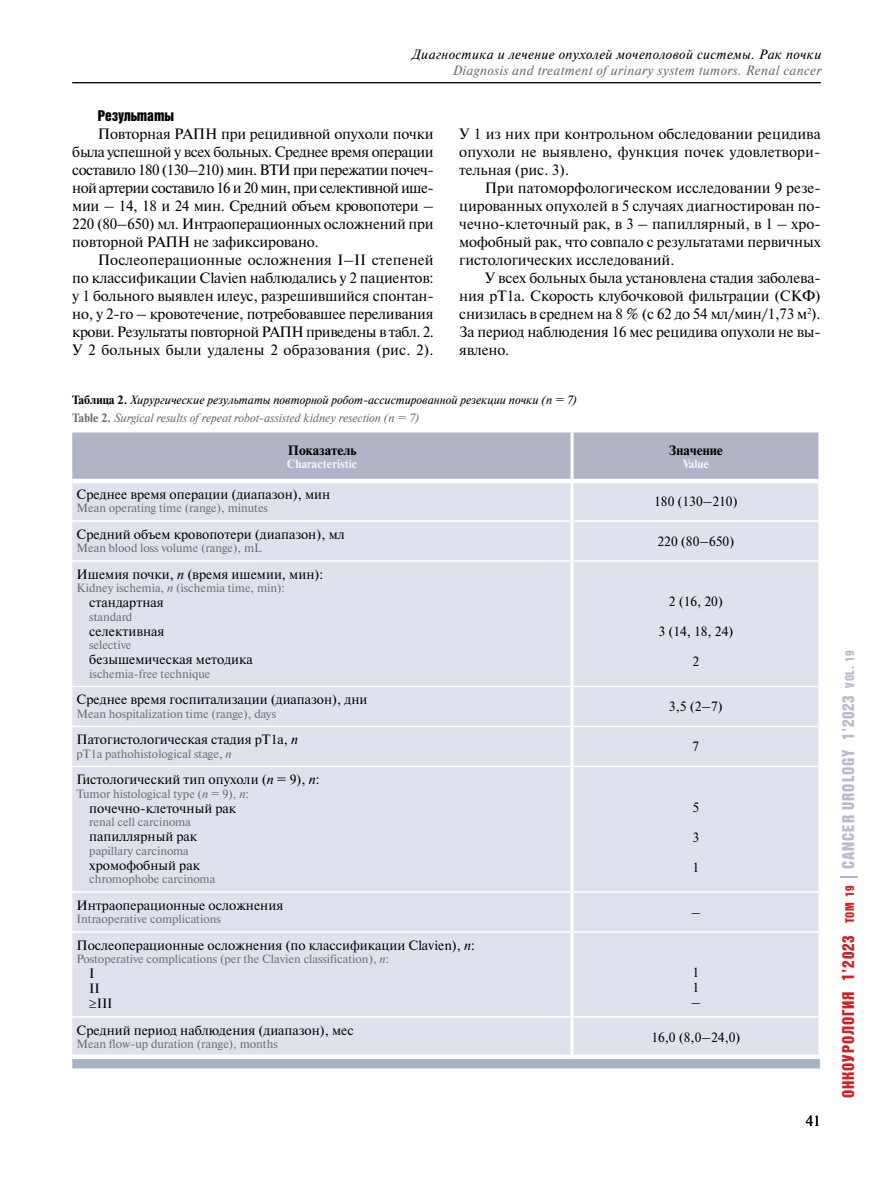
<style>
.page{position:relative;width:893px;height:1191px;background:#fff}
.page>*{position:absolute;margin:0;border:0;box-sizing:border-box;transform-origin:0 0}
.t1{font:16.5px "Bastion Kontrast Alt C";letter-spacing:.05em;color:#b7bbca}
.t2{font:15px/18px "Newton C";letter-spacing:-.01em;color:#000;text-align:justify}
.t3{font:15px "Bastion Kontrast Alt C";color:#000}
.t4{font:13.5px/15px "Newton C";color:#000}
.t5{font:italic 13.5px "Newton C";letter-spacing:.03em;color:#000}
.t6{font:italic 13.5px "Newton C";letter-spacing:.03em;color:#6d6e71}
.t7{font:700 13.5px "Newton C";color:#000}
.t8{font:12px "Newton C";color:#6d6e71}
.t9{font:italic 12px/18.6px "Newton C";color:#000}
.t10{font:700 12px "Newton C";color:#f6f6f6}
.s1{font-weight:700;font-style:normal}
.s2{font-weight:700;font-style:normal;color:#6d6e71}
.s3{color:#6d6e71}
.s4{font-style:italic}
.s5{color:#c9242b}
.s6{font-size:17.1px;color:#c9242b}
.s7{font-size:12.3px;color:#c9242b}
.s8{font-size:12.3px}
</style>
<div class="page">
<svg style="left:840px;top:876px;width:18px;height:1px"></svg>
<hr style="left:72px;top:82px;width:749px;height:1px;background:#000">
<div style="left:72px;top:432px;width:746px;height:47px;background:#b0b4c6"></div>
<div style="left:72px;top:483px;width:746px;height:571px;background:#dfe1ec"></div>
<svg style="left:72px;top:1059px;width:748px;height:9px"></svg>
<hr style="left:571px;top:432px;width:3px;height:47px;background:#fff">
<hr style="left:571px;top:483px;width:3px;height:37px;background:#fff">
<hr style="left:571px;top:522px;width:3px;height:38px;background:#fff">
<hr style="left:571px;top:562px;width:3px;height:123px;background:#fff">
<hr style="left:571px;top:687px;width:3px;height:38px;background:#fff">
<hr style="left:571px;top:727px;width:3px;height:38px;background:#fff">
<hr style="left:571px;top:767px;width:3px;height:124px;background:#fff">
<hr style="left:571px;top:892px;width:3px;height:39px;background:#fff">
<hr style="left:571px;top:932px;width:3px;height:84px;background:#fff">
<hr style="left:571px;top:1017px;width:3px;height:37px;background:#fff">
<hr style="left:72px;top:520px;width:500px;height:2px;background:#fff">
<hr style="left:572px;top:520px;width:246px;height:2px;background:#fff">
<hr style="left:72px;top:560px;width:500px;height:2px;background:#fff">
<hr style="left:572px;top:560px;width:246px;height:2px;background:#fff">
<hr style="left:72px;top:685px;width:500px;height:2px;background:#fff">
<hr style="left:572px;top:685px;width:246px;height:2px;background:#fff">
<hr style="left:72px;top:725px;width:500px;height:2px;background:#fff">
<hr style="left:572px;top:725px;width:246px;height:2px;background:#fff">
<hr style="left:72px;top:765px;width:500px;height:2px;background:#fff">
<hr style="left:572px;top:765px;width:246px;height:2px;background:#fff">
<hr style="left:72px;top:891px;width:500px;height:1px;background:#fff">
<hr style="left:572px;top:891px;width:246px;height:1px;background:#fff">
<hr style="left:72px;top:931px;width:500px;height:1px;background:#fff">
<hr style="left:572px;top:931px;width:246px;height:1px;background:#fff">
<hr style="left:72px;top:1016px;width:500px;height:1px;background:#fff">
<hr style="left:572px;top:1016px;width:246px;height:1px;background:#fff">
<p class="t5" style="left:412px;top:47px;width:411px">Диагностика и лечение опухолей мочеполовой системы. Рак почки</p>
<p class="t6" style="left:452px;top:63px;width:370px">Diagnosis and treatment of urinary system tumors. Renal cancer</p>
<p class="t3" style="left:98px;top:108px;width:78px">Результаты</p>
<p class="t2" style="left:72px;top:125px;width:363px;text-indent:26px">Повторная РАПН при рецидивной опухоли почки была успешной у всех больных. Среднее время операции составило 180 (130–210) мин. ВТИ при пережатии почеч&shy;ной артерии составило 16 и 20 мин, при селективной ише&shy;мии – 14, 18 и 24 мин. Средний объем кровопотери – 220 (80–650) мл. Интраоперационных осложнений при повторной РАПН не зафиксировано.</p>
<p class="t2" style="left:72px;top:251px;width:363px;text-indent:26px">Послеоперационные осложнения I–II степеней по классификации Clavien наблюдались у 2 пациентов: у 1 больного выявлен илеус, разрешившийся спонтан&shy;но, у 2-го – кровотечение, потребовавшее переливания крови. Результаты повторной РАПН приведены в табл. 2.<br>У 2 больных были удалены 2 образования (рис. 2).</p>
<p class="t2" style="left:459px;top:125px;width:363px">У 1 из них при контрольном обследовании рецидива опухоли не выявлено, функция почек удовлетвори&shy;тельная (рис. 3).</p>
<p class="t2" style="left:459px;top:179px;width:363px;text-indent:26px">При патоморфологическом исследовании 9 резе&shy;цированных опухолей в 5 случаях диагностирован по&shy;чечно-клеточный рак, в 3 – папиллярный, в 1 – хро&shy;мофобный рак, что совпало с результатами первичных гистологических исследований.</p>
<p class="t2" style="left:459px;top:269px;width:363px;text-indent:26px">У всех больных была установлена стадия заболева&shy;ния рТ1а. Скорость клубочковой фильтрации (СКФ) снизилась в среднем на 8 % (с 62 до 54 мл/мин/1,73 м<sup>2</sup>).<br>За период наблюдения 16 мес рецидива опухоли не вы&shy;явлено.</p>
<p class="t9" style="left:72px;top:390px;width:506px"><span class="s1">Таблица 2.</span> Хирургические результаты повторной робот-ассистированной резекции почки (n = 7)<br><span class="s2">Table 2.</span> <span class="s3">Surgical results of repeat robot-assisted kidney resection (n = 7)</span></p>
<p class="t7" style="left:288px;top:442px;width:70px">Показатель</p>
<p class="t10" style="left:287px;top:457px;width:72px">Characteristic</p>
<p class="t7" style="left:669px;top:442px;width:56px">Значение</p>
<p class="t10" style="left:683px;top:457px;width:28px">Value</p>
<p class="t4" style="left:77px;top:487px;width:255px">Среднее время операции (диапазон), мин</p>
<p class="t8" style="left:77px;top:502px;width:193px">Mean operating time (range), minutes</p>
<p class="t4" style="left:77px;top:527px;width:270px">Средний объем кровопотери (диапазон), мл</p>
<p class="t8" style="left:77px;top:542px;width:187px">Mean blood loss volume (range), mL</p>
<p class="t4" style="left:77px;top:567px;width:248px">Ишемия почки, <span class="s4">n</span> (время ишемии, мин):</p>
<p class="t8" style="left:77px;top:582px;width:210px">Kidney ischemia, <span class="s4">n</span> (ischemia time, min):</p>
<p class="t4" style="left:89px;top:595px;width:76px">стандартная</p>
<p class="t8" style="left:89px;top:610px;width:45px">standard</p>
<p class="t4" style="left:89px;top:624px;width:77px">селективная</p>
<p class="t8" style="left:89px;top:639px;width:43px">selective</p>
<p class="t4" style="left:89px;top:652px;width:165px">безышемическая методика</p>
<p class="t8" style="left:89px;top:667px;width:123px">ischemia-free technique</p>
<p class="t4" style="left:77px;top:692px;width:292px">Среднее время госпитализации (диапазон), дни</p>
<p class="t8" style="left:77px;top:707px;width:201px">Mean hospitalization time (range), days</p>
<p class="t4" style="left:77px;top:732px;width:223px">Патогистологическая стадия рТ1a, <span class="s4">n</span></p>
<p class="t8" style="left:77px;top:747px;width:157px">pT1a pathohistological stage, <span class="s4">n</span></p>
<p class="t4" style="left:77px;top:772px;width:244px">Гистологический тип опухоли (<span class="s4">n</span> = 9), <span class="s4">n</span>:</p>
<p class="t8" style="left:77px;top:787px;width:174px">Tumor histological type (<span class="s4">n</span> = 9), <span class="s4">n</span>:</p>
<p class="t4" style="left:89px;top:801px;width:148px">почечно-клеточный рак</p>
<p class="t8" style="left:89px;top:815px;width:103px">renal cell carcinoma</p>
<p class="t4" style="left:89px;top:829px;width:109px">папиллярный рак</p>
<p class="t8" style="left:89px;top:844px;width:101px">papillary carcinoma</p>
<p class="t4" style="left:89px;top:858px;width:112px">хромофобный рак</p>
<p class="t8" style="left:89px;top:872px;width:127px">chromophobe carcinoma</p>
<p class="t4" style="left:77px;top:897px;width:208px">Интраоперационные осложнения</p>
<p class="t8" style="left:77px;top:912px;width:146px">Intraoperative complications</p>
<p class="t4" style="left:654px;top:493px;width:85px">180 (130–210)</p>
<p class="t4" style="left:657px;top:533px;width:78px">220 (80–650)</p>
<p class="t4" style="left:669px;top:594px;width:56px">2 (16, 20)</p>
<p class="t4" style="left:658px;top:624px;width:77px">3 (14, 18, 24)</p>
<p class="t4" style="left:693px;top:654px;width:8px">2</p>
<p class="t4" style="left:669px;top:699px;width:55px">3,5 (2–7)</p>
<p class="t4" style="left:693px;top:739px;width:8px">7</p>
<p class="t4" style="left:693px;top:799px;width:8px">5</p>
<p class="t4" style="left:693px;top:829px;width:8px">3</p>
<p class="t4" style="left:693px;top:859px;width:8px">1</p>
<p class="t4" style="left:691px;top:904px;width:11px">–</p>
<p class="t4" style="left:77px;top:937px;width:400px">Послеоперационные осложнения (по классификации Clavien), <span class="s4">n</span>:</p>
<p class="t8" style="left:77px;top:952px;width:314px">Postoperative complications (per the Clavien classification), <span class="s4">n</span>:</p>
<p class="t4" style="left:89px;top:966px;width:25px">I<br>II ≥III</p>
<p class="t4" style="left:691px;top:965px;width:11px;text-align:justify">1<br>1 –</p>
<p class="t4" style="left:77px;top:1022px;width:279px">Средний период наблюдения (диапазон), мес</p>
<p class="t8" style="left:77px;top:1037px;width:203px">Mean flow-up duration (range), months</p>
<p class="t4" style="left:651px;top:1029px;width:91px">16,0 (8,0–24,0)</p>
<p class="t2" style="left:806px;top:1112px;width:16px">41</p>
<p class="t1" style="left:840px;top:1097px;width:448px;rotate:-90deg"><span class="s5">ОНКОУРОЛОГИЯ</span> <span class="s6">1</span><span class="s5">’2023</span> <span class="s7">ТОМ 19</span> CANCER UROLOGY 1’2023 <span class="s8">VOL. 19</span></p>
</div>
